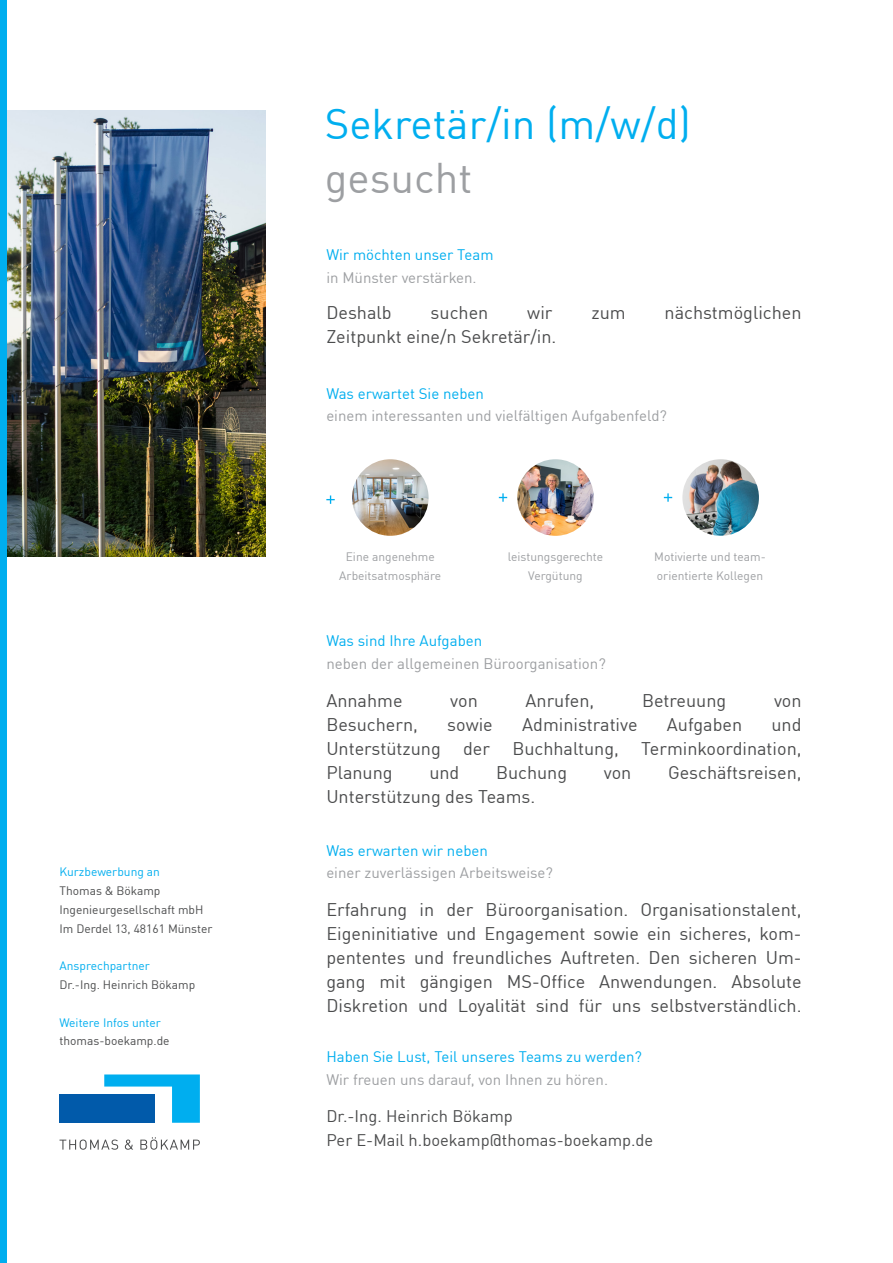
<style>
.page{position:relative;width:893px;height:1263px;background:#fff}
.page>*{position:absolute;margin:0;border:0;box-sizing:border-box;transform-origin:0 0}
.t1{font:42px "DIN Pro";color:#00aeef}
.t2{font:42px "DIN Pro";color:#9d9fa2}
.t3{font:18px/24px "DIN Pro";color:#4b4c4d;text-align:justify}
.t4{font:16.5px/24px "DIN Pro";color:#4b4c4d}
.t5{font:15px "DIN Pro";color:#9d9fa2}
.t6{font:15px "DIN Pro";color:#00aeef}
.t7{font:12px "DIN Pro";color:#4b4c4d}
.t8{font:12px/18.8px "DIN Pro";color:#9d9fa2;text-align:center}
.t9{font:12px "DIN Pro";color:#00aeef}
</style>
<div class="page">
<img style="left:6px;top:111px;width:260px;height:446px">
<div style="left:60px;top:1094px;width:95px;height:29px;background:#015aaa"></div>
<svg style="left:104px;top:1074px;width:96px;height:49px"></svg>
<svg style="left:60px;top:1139px;width:58px;height:11px"></svg>
<svg style="left:125px;top:1139px;width:8px;height:11px"></svg>
<svg style="left:140px;top:1137px;width:60px;height:13px"></svg>
<img style="left:352px;top:459px;width:77px;height:77px;border-radius:38px">
<svg style="left:326px;top:495px;width:9px;height:9px"></svg>
<svg style="left:664px;top:493px;width:8px;height:9px"></svg>
<svg style="left:499px;top:493px;width:8px;height:9px"></svg>
<img style="left:682px;top:459px;width:77px;height:77px;border-radius:38px">
<img style="left:517px;top:459px;width:77px;height:77px;border-radius:38px">
<div style="left:0;top:0;width:6px;height:1263px;background:#00aeef"></div>
<p class="t9" style="left:60px;top:863px;width:102px">Kurzbewerbung an</p>
<p class="t7" style="left:60px;top:882px;width:103px">Thomas &amp; Bökamp</p>
<p class="t7" style="left:60px;top:900px;width:146px">Ingenieurgesellschaft mbH</p>
<p class="t7" style="left:60px;top:919px;width:154px">Im Derdel 13, 48161 Münster</p>
<p class="t9" style="left:60px;top:957px;width:92px">Ansprechpartner</p>
<p class="t7" style="left:60px;top:975px;width:137px">Dr.-Ing. Heinrich Bökamp</p>
<p class="t9" style="left:60px;top:1013px;width:103px">Weitere Infos unter</p>
<p class="t7" style="left:60px;top:1032px;width:112px">thomas-boekamp.de</p>
<p class="t1" style="left:325px;top:92px;width:368px">Sekretär/in (m/w/d)</p>
<p class="t2" style="left:325px;top:146px;width:149px">gesucht</p>
<p class="t6" style="left:326px;top:243px;width:169px">Wir möchten unser Team</p>
<p class="t5" style="left:326px;top:266px;width:152px">in Münster verstärken.</p>
<p class="t3" style="left:326px;top:300px;width:67px">Deshalb</p>
<p class="t3" style="left:431px;top:300px;width:59px">suchen</p>
<p class="t3" style="left:527px;top:300px;width:27px">wir</p>
<p class="t3" style="left:591px;top:300px;width:36px">zum</p>
<p class="t3" style="left:665px;top:300px;width:138px">nächstmöglichen</p>
<p class="t3" style="left:326px;top:324px;width:232px">Zeitpunkt eine/n Sekretär/in.</p>
<p class="t6" style="left:326px;top:382px;width:159px">Was erwartet Sie neben</p>
<p class="t5" style="left:326px;top:404px;width:342px">einem interessanten und vielfältigen Aufgabenfeld?</p>
<p class="t8" style="left:339px;top:547px;width:104px">Eine angenehme<br>Arbeitsatmosphäre</p>
<p class="t8" style="left:654px;top:547px;width:113px;text-align:left">Motivierte und team&shy;orientierte Kollegen</p>
<p class="t8" style="left:508px;top:547px;width:97px">leistungsgerechte<br>Vergütung</p>
<p class="t6" style="left:326px;top:629px;width:157px">Was sind Ihre Aufgaben</p>
<p class="t5" style="left:326px;top:652px;width:281px">neben der allgemeinen Büroorganisation?</p>
<p class="t3" style="left:326px;top:687px;width:78px">Annahme</p>
<p class="t3" style="left:450px;top:687px;width:29px">von</p>
<p class="t3" style="left:526px;top:687px;width:70px">Anrufen,</p>
<p class="t3" style="left:642px;top:687px;width:86px">Betreuung</p>
<p class="t3" style="left:774px;top:687px;width:29px">von</p>
<p class="t3" style="left:326px;top:711px;width:93px">Besuchern,</p>
<p class="t3" style="left:447px;top:711px;width:47px">sowie</p>
<p class="t3" style="left:522px;top:711px;width:117px">Administrative</p>
<p class="t3" style="left:667px;top:711px;width:77px">Aufgaben</p>
<p class="t3" style="left:771px;top:711px;width:32px">und</p>
<p class="t3" style="left:326px;top:735px;width:477px">Unterstützung der Buchhaltung, Terminkoordination,</p>
<p class="t3" style="left:326px;top:759px;width:68px">Planung</p>
<p class="t3" style="left:429px;top:759px;width:32px">und</p>
<p class="t3" style="left:496px;top:759px;width:73px">Buchung</p>
<p class="t3" style="left:604px;top:759px;width:29px">von</p>
<p class="t3" style="left:668px;top:759px;width:135px">Geschäftsreisen,</p>
<p class="t3" style="left:326px;top:783px;width:210px">Unterstützung des Teams.</p>
<p class="t6" style="left:326px;top:839px;width:163px">Was erwarten wir neben</p>
<p class="t5" style="left:326px;top:861px;width:228px">einer zuverlässigen Arbeitsweise?</p>
<p class="t3" style="left:326px;top:896px;width:477px">Erfahrung in der Büroorganisation. Organisationstalent, Eigeninitiative und Engagement sowie ein sicheres, kom&shy;pententes und freundliches Auftreten. Den sicheren Um&shy;gang mit gängigen MS-Office Anwendungen. Absolute</p>
<p class="t3" style="left:326px;top:992px;width:477px">Diskretion und Loyalität sind für uns selbstverständlich.</p>
<p class="t6" style="left:326px;top:1045px;width:317px">Haben Sie Lust, Teil unseres Teams zu werden?</p>
<p class="t5" style="left:326px;top:1068px;width:283px">Wir freuen uns darauf, von Ihnen zu hören.</p>
<p class="t4" style="left:326px;top:1103px;width:328px">Dr.-Ing. Heinrich Bökamp<br>Per E-Mail h.boekamp@thomas-boekamp.de</p>
</div>
